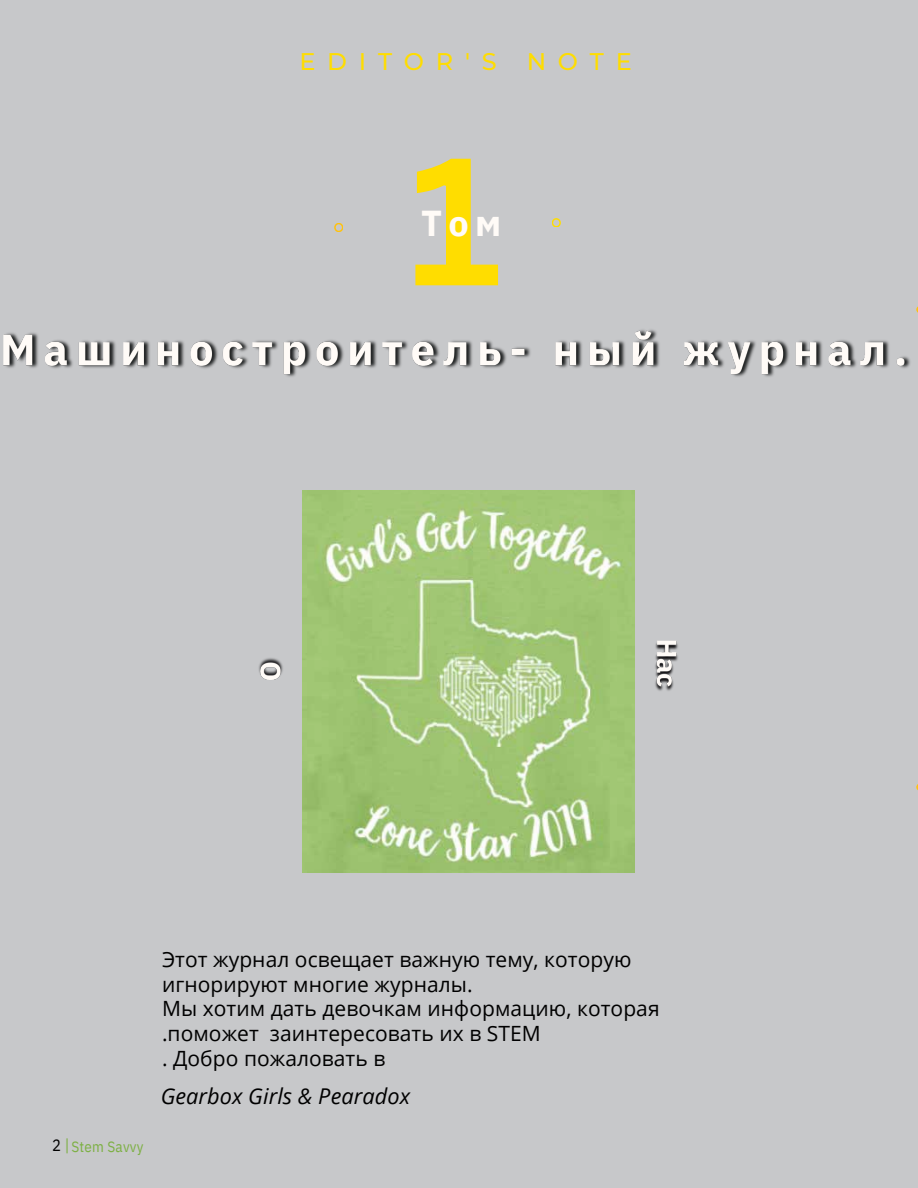
<style>
.page{position:relative;width:918px;height:1188px;background:#c7c8ca}
.page>*{position:absolute;margin:0;border:0;box-sizing:border-box;transform-origin:0 0}
.t1{font:700 177.3px "Canva Sans";color:#fd0}
.t2{font:700 36px "IBM Plex Sans";color:#fffbf7}
.t3{font:500 24px "Montserrat";letter-spacing:.49em;color:#fd0}
.t4{font:italic 21.75px "Open Sans";letter-spacing:.005em;color:#000}
.t5{font:21px/24.8px "Open Sans";letter-spacing:.005em;color:#000}
.t6{font:15px "IBM Plex Sans Cond";letter-spacing:.015em;color:#7db044}
.s1{font-size:16.5px;color:#000}
.s2{font-size:16.5px}
</style>
<div class="page">
<img style="left:303px;top:490px;width:332px;height:383px">
<svg style="left:916px;top:306px;width:2px;height:7px"></svg>
<img style="left:3px;top:329px;width:907px;height:48px">
<img style="left:259px;top:658px;width:24px;height:22px">
<img style="left:655px;top:640px;width:23px;height:51px">
<svg style="left:334px;top:223px;width:9px;height:9px"></svg>
<svg style="left:552px;top:218px;width:9px;height:9px"></svg>
<p class="t3" style="left:299px;top:47px;width:334px">EDITOR'S NOTE</p>
<h1 class="t1" style="left:409px;top:96px;width:95px">1</h1>
<h2 class="t2" style="left:421px;top:199px;width:82px">Том</h2>
<p class="t6" style="left:52px;top:1137px;width:93px"><span class="s1">2</span> <span class="s2">|</span>Stem Savvy</p>
<p class="t5" style="left:162px;top:946px;width:499px">Этот журнал освещает важную тему, которую игнорируют многие журналы.<br>Мы хотим дать девочкам информацию, которая .поможет заинтересовать их в STEM<br>. Добро пожаловать в</p>
<p class="t4" style="left:161px;top:1081px;width:251px">Gearbox Girls &amp; Pearadox</p>
</div>
